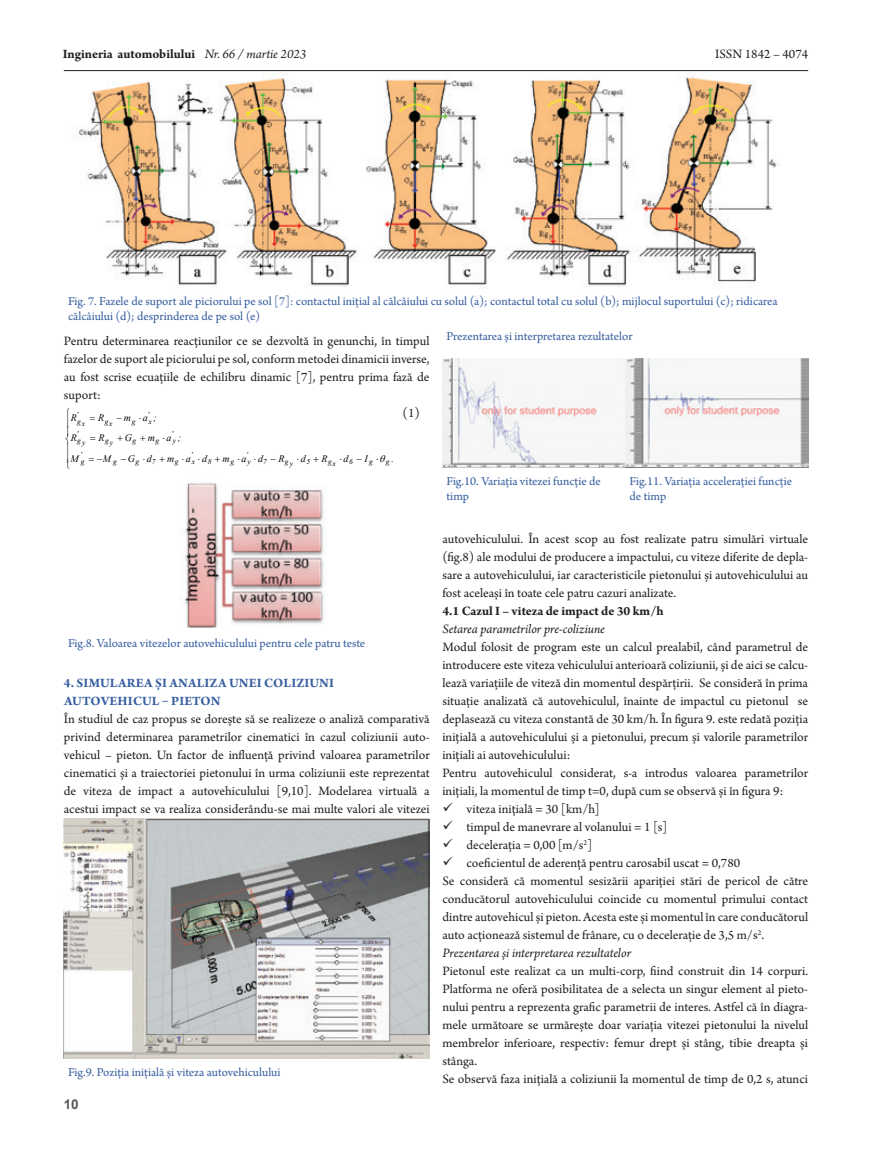
<style>
.page{position:relative;width:872px;height:1149px;background:#fff}
.page>*{position:absolute;margin:0;border:0;box-sizing:border-box;transform-origin:0 0}
.Legendă_figură{font:13.5px/18px "Arno Pro";color:#231f20;text-align:justify}
.Legendă_figură-2{font:700 13.5px "Arno Pro";color:#231f20}
.Legendă_figură-3{font:italic 13.5px "Arno Pro";letter-spacing:-.005em;color:#231f20}
.List_Paragraph{font:13.5px "Arno Pro";color:#231f20}
.intertitlu{font:700 13.5px/18px "Arno Pro";letter-spacing:.01em;color:#365ea0}
.t1{font:700 13.5px "Arial";color:#57585a}
.explicatie_bun{font:12.75px/15px "Arno Pro";color:#365ea0}
.t2{font:italic 9.9px "Times New Roman";letter-spacing:1.165em;color:#000}
.t3{font:italic 7.5px/7.8px "Times New Roman";letter-spacing:.11em;color:#000}
.s1{font-weight:400;font-style:italic}
.s2{font-style:italic}
</style>
<div class="page">
<hr style="left:64px;top:70px;width:744px;height:1px;background:#231f20">
<img style="left:79px;top:72px;width:698px;height:214px">
<img style="left:64px;top:818px;width:365px;height:239px">
<img style="left:442px;top:358px;width:366px;height:109px">
<img style="left:185px;top:483px;width:139px;height:144px">
<p class="Legendă_figură-2" style="left:63px;top:46px;width:245px">Ingineria automobilului <span class="s1">Nr. 66 / martie 2023</span></p>
<p class="Legendă_figură" style="left:715px;top:46px;width:95px">ISSN 1842 – 4074</p>
<p class="explicatie_bun" style="left:68px;top:294px;width:711px">Fig. 7. Fazele de suport ale piciorului pe sol [7]: contactul iniţial al călcâiului cu solul (a); contactul total cu solul (b); mijlocul suportului (c); ridicarea călcâiului (d); desprinderea de pe sol (e)</p>
<p class="explicatie_bun" style="left:446px;top:329px;width:187px">Prezentarea şi interpretarea rezultatelor</p>
<p class="Legendă_figură" style="left:64px;top:332px;width:367px">Pentru determinarea reacţiunilor ce se dezvoltă în genunchi, în timpul fazelor de suport ale piciorului pe sol, conform metodei dinamicii inverse, au fost scrise ecuaţiile de echilibru dinamic [7], pentru prima fază de suport:</p>
<p class="t3" style="left:77px;top:410px;width:10px">' gx</p>
<p class="Legendă_figură" style="left:402px;top:404px;width:19px">(1)</p>
<p class="t3" style="left:148px;top:410px;width:3px">'</p>
<p class="t2" style="left:71px;top:411px;width:8px">R</p>
<p class="t2" style="left:98px;top:411px;width:8px">R</p>
<p class="t2" style="left:116px;top:411px;width:42px">−m a ;</p>
<p class="t3" style="left:105px;top:418px;width:9px">gx</p>
<p class="t3" style="left:132px;top:417px;width:5px">g</p>
<p class="t3" style="left:149px;top:417px;width:5px">x</p>
<p class="t3" style="left:77px;top:429px;width:10px">' gy</p>
<p class="t3" style="left:172px;top:429px;width:3px">'</p>
<p class="t2" style="left:71px;top:430px;width:8px">R</p>
<p class="t2" style="left:99px;top:430px;width:8px">R</p>
<p class="t2" style="left:125px;top:430px;width:9px">G</p>
<p class="t2" style="left:148px;top:430px;width:35px">m a;</p>
<p class="t3" style="left:105px;top:437px;width:10px">gy</p>
<p class="t3" style="left:132px;top:436px;width:5px">g</p>
<p class="t3" style="left:155px;top:436px;width:5px">g</p>
<p class="t3" style="left:173px;top:436px;width:5px">y</p>
<p class="t3" style="left:80px;top:451px;width:6px;line-height:6.9px">' g</p>
<p class="t3" style="left:191px;top:451px;width:3px">'</p>
<p class="t3" style="left:247px;top:451px;width:3px">'</p>
<p class="t2" style="left:71px;top:451px;width:10px">M</p>
<p class="t2" style="left:167px;top:451px;width:41px">mad</p>
<p class="t2" style="left:223px;top:451px;width:42px">mad</p>
<p class="t2" style="left:321px;top:451px;width:8px">R</p>
<p class="t2" style="left:391px;top:451px;width:4px">.</p>
<p class="t2" style="left:97px;top:451px;width:16px">−M</p>
<p class="t2" style="left:121px;top:451px;width:33px">−G d</p>
<p class="t2" style="left:271px;top:451px;width:15px">−R</p>
<p class="t2" style="left:297px;top:451px;width:11px">⋅d</p>
<p class="t2" style="left:339px;top:451px;width:11px">⋅d</p>
<p class="t2" style="left:356px;top:451px;width:13px">−I</p>
<p class="t3" style="left:208px;top:457px;width:5px">8</p>
<p class="t3" style="left:230px;top:457px;width:5px">g</p>
<p class="t3" style="left:247px;top:457px;width:5px">y</p>
<p class="t3" style="left:263px;top:457px;width:5px">7</p>
<p class="t3" style="left:285px;top:458px;width:10px">gy</p>
<p class="t3" style="left:306px;top:457px;width:5px">5</p>
<p class="t3" style="left:328px;top:458px;width:9px">gx</p>
<p class="t3" style="left:349px;top:457px;width:5px">6</p>
<p class="t3" style="left:369px;top:457px;width:5px">g</p>
<p class="t3" style="left:386px;top:457px;width:5px">g</p>
<p class="t3" style="left:113px;top:457px;width:5px">g</p>
<p class="t3" style="left:136px;top:457px;width:5px">g</p>
<p class="t3" style="left:152px;top:457px;width:5px">7</p>
<p class="t3" style="left:175px;top:457px;width:5px">g</p>
<p class="t3" style="left:192px;top:457px;width:5px">x</p>
<p class="explicatie_bun" style="left:68px;top:636px;width:299px">Fig.8. Valoarea vitezelor autovehiculului pentru cele patru teste</p>
<p class="intertitlu" style="left:64px;top:674px;width:271px">4. SIMULAREA ŞI ANALIZA UNEI COLIZIUNI<br>AUTOVEHICUL – PIETON</p>
<p class="Legendă_figură" style="left:64px;top:710px;width:367px">În studiul de caz propus se doreşte să se realizeze o analiză comparativă privind determinarea parametrilor cinematici în cazul coliziunii auto&shy;vehicul – pieton. Un factor de influenţă privind valoarea parametrilor cinematici şi a traiectoriei pietonului în urma coliziunii este reprezentat de viteza de impact a autovehiculului [9,10]. Modelarea virtuală a acestui impact se va realiza considerându-se mai multe valori ale vitezei</p>
<p class="explicatie_bun" style="left:68px;top:1064px;width:214px">Fig.9. Poziţia iniţială şi viteza autovehiculului</p>
<p class="t1" style="left:64px;top:1094px;width:17px">10</p>
<p class="explicatie_bun" style="left:446px;top:474px;width:156px">Fig.10. Variaţia vitezei funcţie de timp</p>
<p class="explicatie_bun" style="left:629px;top:474px;width:164px">Fig.11. Variaţia acceleraţiei funcţie de timp</p>
<p class="Legendă_figură" style="left:442px;top:530px;width:367px">autovehiculului. În acest scop au fost realizate patru simulări virtuale (fig.8) ale modului de producere a impactului, cu viteze diferite de depla&shy;sare a autovehiculului, iar caracteristicile pietonului şi autovehiculului au fost aceleași în toate cele patru cazuri analizate.</p>
<p class="Legendă_figură-2" style="left:442px;top:602px;width:223px">4.1 Cazul I – viteza de impact de 30 km/h</p>
<p class="Legendă_figură-3" style="left:442px;top:620px;width:164px">Setarea parametrilor pre-coliziune</p>
<p class="Legendă_figură" style="left:442px;top:638px;width:367px">Modul folosit de program este un calcul prealabil, când parametrul de introducere este viteza vehiculului anterioară coliziunii, şi de aici se calcu&shy;lează variaţiile de viteză din momentul despărţirii. Se consideră în prima situaţie analizată că autovehiculul, înainte de impactul cu pietonul se deplasează cu viteza constantă de 30 km/h. În figura 9. este redată poziţia iniţială a autovehiculului şi a pietonului, precum şi valorile parametrilor iniţiali ai autovehiculului:</p>
<p class="Legendă_figură" style="left:442px;top:764px;width:367px">Pentru autovehiculul considerat, s<span class="s2">-</span>a introdus valoarea parametrilor iniţiali, la momentul de timp t=0, după cum se observă şi în figura 9:</p>
<p class="Legendă_figură" style="left:442px;top:800px;width:159px">✓ viteza iniţială = 30 [km/h]</p>
<p class="Legendă_figură" style="left:442px;top:818px;width:226px">✓ timpul de manevrare al volanului = 1 [s]</p>
<p class="Legendă_figură" style="left:442px;top:836px;width:151px">✓ deceleraţia = 0,00 [m/s<sup>2</sup>]</p>
<p class="Legendă_figură" style="left:442px;top:854px;width:299px">✓ coeficientul de aderenţă pentru carosabil uscat = 0,780</p>
<p class="Legendă_figură" style="left:442px;top:872px;width:367px">Se consideră că momentul sesizării apariţiei stări de pericol de către conducătorul autovehiculului coincide cu momentul primului contact dintre autovehicul şi pieton. Acesta este şi momentul în care conducătorul auto acţionează sistemul de frânare, cu o deceleraţie de 3,5 m/s<sup>2</sup>.</p>
<p class="Legendă_figură-3" style="left:442px;top:944px;width:190px">Prezentarea şi interpretarea rezultatelor</p>
<p class="Legendă_figură" style="left:442px;top:962px;width:367px">Pietonul este realizat ca un multi-corp, fiind construit din 14 corpuri.<br>Platforma ne oferă posibilitatea de a selecta un singur element al pieto&shy;nului pentru a reprezenta grafic parametrii de interes. Astfel că în diagra&shy;mele următoare se urmăreşte doar variaţia vitezei pietonului la nivelul membrelor inferioare, respectiv: femur drept și stâng, tibie dreapta și stânga.</p>
<p class="List_Paragraph" style="left:442px;top:1071px;width:367px">Se observă faza iniţială a coliziunii la momentul de timp de 0,2 s, atunci</p>
</div>
